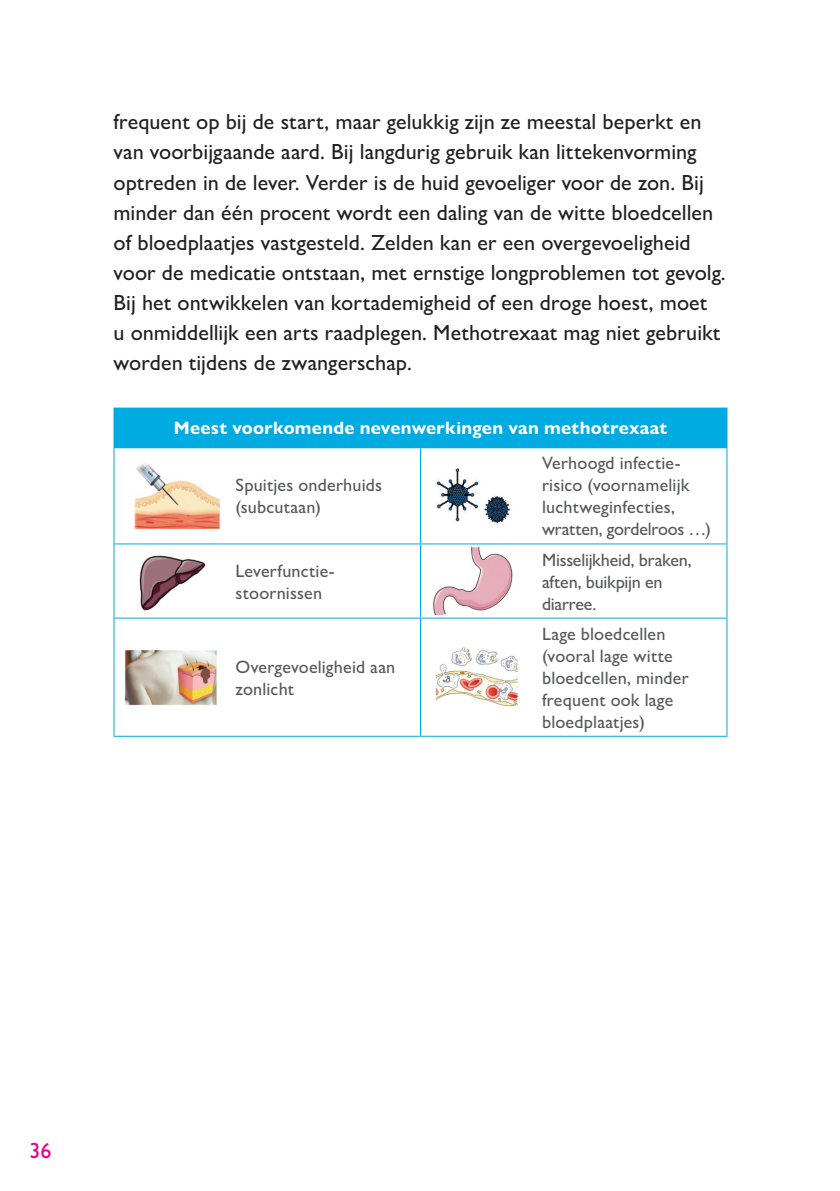
<style>
.page{position:relative;width:840px;height:1191px;background:#fff}
.page>*{position:absolute;margin:0;border:0;box-sizing:border-box;transform-origin:0 0}
.t1{font:500 22px/30px "Gill Sans Nova";letter-spacing:.005em;color:#231f20}
.t2{font:500 22px "Gill Sans Nova";color:#ed028c}
.t3{font:500 18px/22px "Gill Sans Nova";letter-spacing:.01em;color:#57585a}
.t4{font:700 18px "Gill Sans Nova";letter-spacing:.015em;color:#fff}
.t5{font:500 18px/22px "Gill Sans Nova";letter-spacing:-.015em;color:#57585a}
</style>
<div class="page">
<div style="left:114px;top:408px;width:612px;height:40px;background:#00abe1"></div>
<hr style="left:113px;top:407px;width:307px;height:1px;background:#00abe1">
<hr style="left:113px;top:408px;width:1px;height:39px;background:#00abe1">
<hr style="left:420px;top:407px;width:307px;height:1px;background:#00abe1">
<hr style="left:726px;top:408px;width:1px;height:39px;background:#00abe1">
<hr style="left:113px;top:447px;width:307px;height:1px;background:#00abe1">
<hr style="left:113px;top:448px;width:1px;height:95px;background:#00abe1">
<hr style="left:420px;top:447px;width:307px;height:1px;background:#00abe1">
<hr style="left:420px;top:448px;width:1px;height:95px;background:#00abe1">
<hr style="left:726px;top:448px;width:1px;height:95px;background:#00abe1">
<hr style="left:113px;top:543px;width:307px;height:1px;background:#00abe1">
<hr style="left:113px;top:544px;width:1px;height:73px;background:#00abe1">
<hr style="left:420px;top:543px;width:307px;height:1px;background:#00abe1">
<hr style="left:420px;top:544px;width:1px;height:73px;background:#00abe1">
<hr style="left:726px;top:544px;width:1px;height:73px;background:#00abe1">
<hr style="left:113px;top:617px;width:307px;height:1px;background:#00abe1">
<hr style="left:113px;top:618px;width:1px;height:117px;background:#00abe1">
<hr style="left:420px;top:617px;width:307px;height:1px;background:#00abe1">
<hr style="left:420px;top:618px;width:1px;height:117px;background:#00abe1">
<hr style="left:726px;top:618px;width:1px;height:117px;background:#00abe1">
<hr style="left:113px;top:735px;width:307px;height:1px;background:#00abe1">
<hr style="left:420px;top:735px;width:307px;height:1px;background:#00abe1">
<img style="left:435px;top:647px;width:83px;height:60px">
<img style="left:125px;top:650px;width:92px;height:56px">
<img style="left:139px;top:555px;width:67px;height:56px">
<img style="left:433px;top:546px;width:80px;height:68px">
<img style="left:436px;top:468px;width:74px;height:56px">
<img style="left:134px;top:463px;width:86px;height:67px">
<p class="t1" style="left:113px;top:107px;width:613px">frequent op bij de start, maar gelukkig zijn ze meestal beperkt en van voorbijgaande aard. Bij langdurig gebruik kan littekenvorming optreden in de lever. Verder is de huid gevoeliger voor de zon. Bij minder dan één procent wordt een daling van de witte bloedcellen of bloedplaatjes vastgesteld. Zelden kan er een overgevoeligheid voor de medicatie ontstaan, met ernstige longproblemen tot gevolg.<br>Bij het ontwikkelen van kortademigheid of een droge hoest, moet<br>u onmiddellijk een arts raadplegen. Methotrexaat mag niet gebruikt worden tijdens de zwangerschap.</p>
<p class="t4" style="left:174px;top:417px;width:494px">Meest voorkomende nevenwerkingen van methotrexaat</p>
<p class="t3" style="left:235px;top:474px;width:148px">Spuitjes onderhuids (subcutaan)</p>
<p class="t3" style="left:541px;top:452px;width:170px">Verhoogd infectie&shy;risico (voornamelijk luchtweginfecties, wratten, gordelroos …)</p>
<p class="t3" style="left:235px;top:559px;width:101px">Leverfunctie&shy;stoornissen</p>
<p class="t5" style="left:541px;top:548px;width:151px">Misselijkheid, braken, aften, buikpijn en diarree.</p>
<p class="t3" style="left:235px;top:655px;width:161px">Overgevoeligheid aan zonlicht</p>
<p class="t3" style="left:541px;top:622px;width:148px">Lage bloedcellen (vooral lage witte bloedcellen, minder frequent ook lage bloedplaatjes)</p>
<p class="t2" style="left:29px;top:1136px;width:23px">36</p>
</div>
